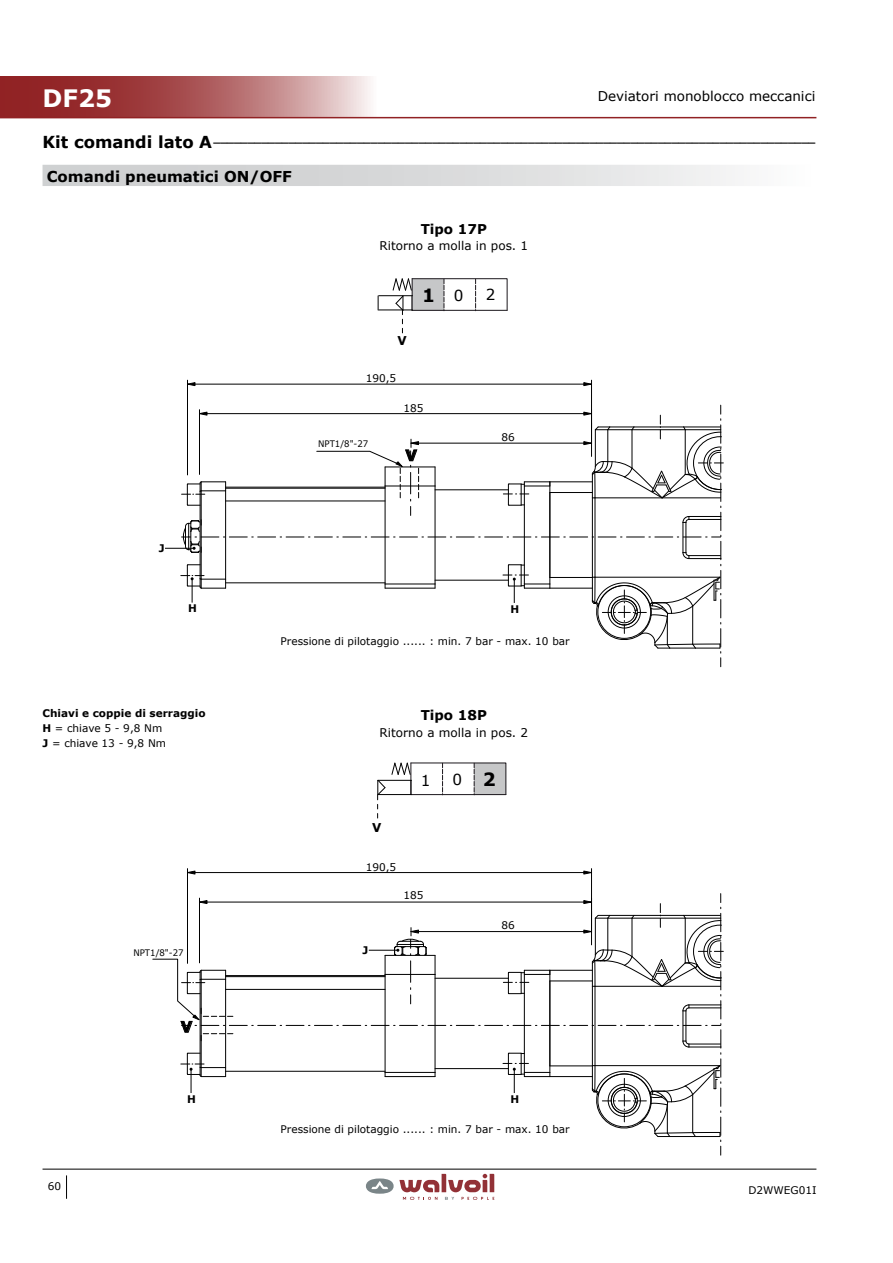
<style>
.page{position:relative;width:893px;height:1263px;background:#fff}
.page>*{position:absolute;margin:0;border:0;box-sizing:border-box;transform-origin:0 0}
.t1{font:700 24px "Verdana";color:#fff}
.t2{font:700 18.3px "Verdana";color:#000}
.t3{font:15.15px "Verdana";color:#000}
.t4{font:700 15px "Verdana";color:#000}
.t5{font:13.5px "Verdana";color:#000}
.t6{font:700 13.5px "Verdana";color:#000}
.t7{font:700 12.15px "Verdana";color:#000}
.t8{font:12px "Verdana";color:#000}
.t9{font:10.5px/15px "Verdana";color:#000}
.t10{font:700 10.5px "Verdana";color:#000}
.t11{font:700 9.6px "Verdana";color:#000}
.t12{font:9px "Verdana";color:#000;scale:.95 1}
.s1{font-size:16.5px}
.s2{font-weight:400;font-size:15.15px}
.s3{font-weight:700}
.s4{font-weight:700;font-size:18.3px}
</style>
<div class="page">
<svg style="left:0;top:77px;width:378px;height:40px;background:#b16465"></svg>
<hr style="left:0;top:117px;width:816px;height:1px;background:#912224">
<hr style="left:43px;top:1169px;width:773px;height:1px;background:#000">
<svg style="left:66px;top:1175px;width:1px;height:24px"></svg>
<div style="left:366px;top:1178px;width:28px;height:16px;background:#7a8588;border-radius:50%"></div>
<svg style="left:371px;top:1181px;width:17px;height:8px"></svg>
<svg style="left:399px;top:1174px;width:95px;height:26px"></svg>
<svg style="left:188px;top:382px;width:7px;height:4px"></svg>
<hr style="left:192px;top:384px;width:396px;height:1px;background:#000">
<hr style="left:187px;top:380px;width:1px;height:95px;background:#000">
<hr style="left:591px;top:380px;width:1px;height:48px;background:#000">
<svg style="left:583px;top:382px;width:8px;height:4px"></svg>
<div style="left:43px;top:165px;width:773px;height:21px;background:linear-gradient(to right,#c6c8c9,#f5f5f5)"></div>
<svg style="left:188px;top:870px;width:7px;height:4px"></svg>
<hr style="left:192px;top:872px;width:396px;height:1px;background:#000">
<hr style="left:187px;top:868px;width:1px;height:95px;background:#000">
<hr style="left:591px;top:868px;width:1px;height:48px;background:#000">
<svg style="left:583px;top:870px;width:8px;height:4px"></svg>
<svg style="left:165px;top:405px;width:558px;height:262px"></svg>
<svg style="left:152px;top:893px;width:571px;height:262px"></svg>
<svg style="left:378px;top:296px;width:1px;height:14px"></svg>
<svg style="left:393px;top:278px;width:114px;height:55px"></svg>
<hr style="left:379px;top:310px;width:33px;height:1px;background:#000">
<hr style="left:379px;top:295px;width:33px;height:1px;background:#000">
<svg style="left:391px;top:762px;width:115px;height:33px"></svg>
<hr style="left:378px;top:794px;width:33px;height:1px;background:#000">
<hr style="left:378px;top:780px;width:33px;height:1px;background:#000">
<svg style="left:377px;top:780px;width:8px;height:38px"></svg>
<h1 class="t1" style="left:43px;top:81px;width:71px">DF25</h1>
<p class="t5" style="left:598px;top:87px;width:219px">Deviatori monoblocco meccanici</p>
<p class="t11" style="left:43px;top:132px;width:774px"><span class="s1">Kit comandi lato A</span>________________________________________________________________________________________</p>
<h3 class="t4" style="left:47px;top:166px;width:247px">Comandi pneumatici ON/OFF</h3>
<p class="t6" style="left:421px;top:219px;width:68px">Tipo 17P</p>
<p class="t8" style="left:379px;top:238px;width:150px">Ritorno a molla in pos. 1</p>
<p class="t7" style="left:397px;top:332px;width:11px">V</p>
<p class="t9" style="left:366px;top:370px;width:32px">190,5</p>
<h2 class="t2" style="left:422px;top:282px;width:43px">1 <span class="s2">0</span></h2>
<h3 class="t3" style="left:486px;top:284px;width:11px">2</h3>
<p class="t12" style="left:318px;top:438px;width:54px">NPT1/8"-27</p>
<p class="t9" style="left:403px;top:400px;width:22px">185</p>
<h3 class="t4" style="left:405px;top:445px;width:13px">V</h3>
<h2 class="t2" style="left:404px;top:447px;width:42px">1 <span class="s2">0</span></h2>
<p class="t9" style="left:502px;top:430px;width:15px">86</p>
<p class="t10" style="left:159px;top:541px;width:7px">J</p>
<p class="t10" style="left:188px;top:601px;width:10px">H</p>
<p class="t10" style="left:510px;top:601px;width:10px">H</p>
<p class="t9" style="left:281px;top:634px;width:290px">Pressione di pilotaggio ...... : min. 7 bar - max. 10 bar</p>
<p class="t10" style="left:43px;top:706px;width:165px">Chiavi e coppie di serraggio</p>
<p class="t9" style="left:43px;top:720px;width:125px"><span class="s3">H</span> = chiave 5 - 9,8 Nm<br><span class="s3">J</span> = chiave 13 - 9,8 Nm</p>
<p class="t6" style="left:421px;top:705px;width:68px">Tipo 18P</p>
<p class="t8" style="left:379px;top:724px;width:150px">Ritorno a molla in pos. 2</p>
<p class="t7" style="left:376px;top:714px;width:81px">Tipo 18PNB</p>
<h3 class="t3" style="left:421px;top:770px;width:11px">1</h3>
<h3 class="t3" style="left:453px;top:769px;width:45px">0 <span class="s4">2</span></h3>
<p class="t7" style="left:372px;top:819px;width:11px">V</p>
<p class="t9" style="left:366px;top:859px;width:32px">190,5</p>
<p class="t9" style="left:403px;top:888px;width:22px">185</p>
<p class="t9" style="left:502px;top:917px;width:15px">86</p>
<p class="t12" style="left:133px;top:946px;width:54px">NPT1/8"-27</p>
<p class="t10" style="left:363px;top:943px;width:7px">J</p>
<h3 class="t4" style="left:181px;top:1016px;width:13px">V</h3>
<p class="t10" style="left:187px;top:1091px;width:10px">H</p>
<p class="t10" style="left:510px;top:1091px;width:10px">H</p>
<p class="t9" style="left:48px;top:1179px;width:15px">60</p>
<p class="t9" style="left:281px;top:1122px;width:290px">Pressione di pilotaggio ...... : min. 7 bar - max. 10 bar</p>
<p class="t9" style="left:748px;top:1183px;width:70px">D2WWEG01I</p>
</div>
